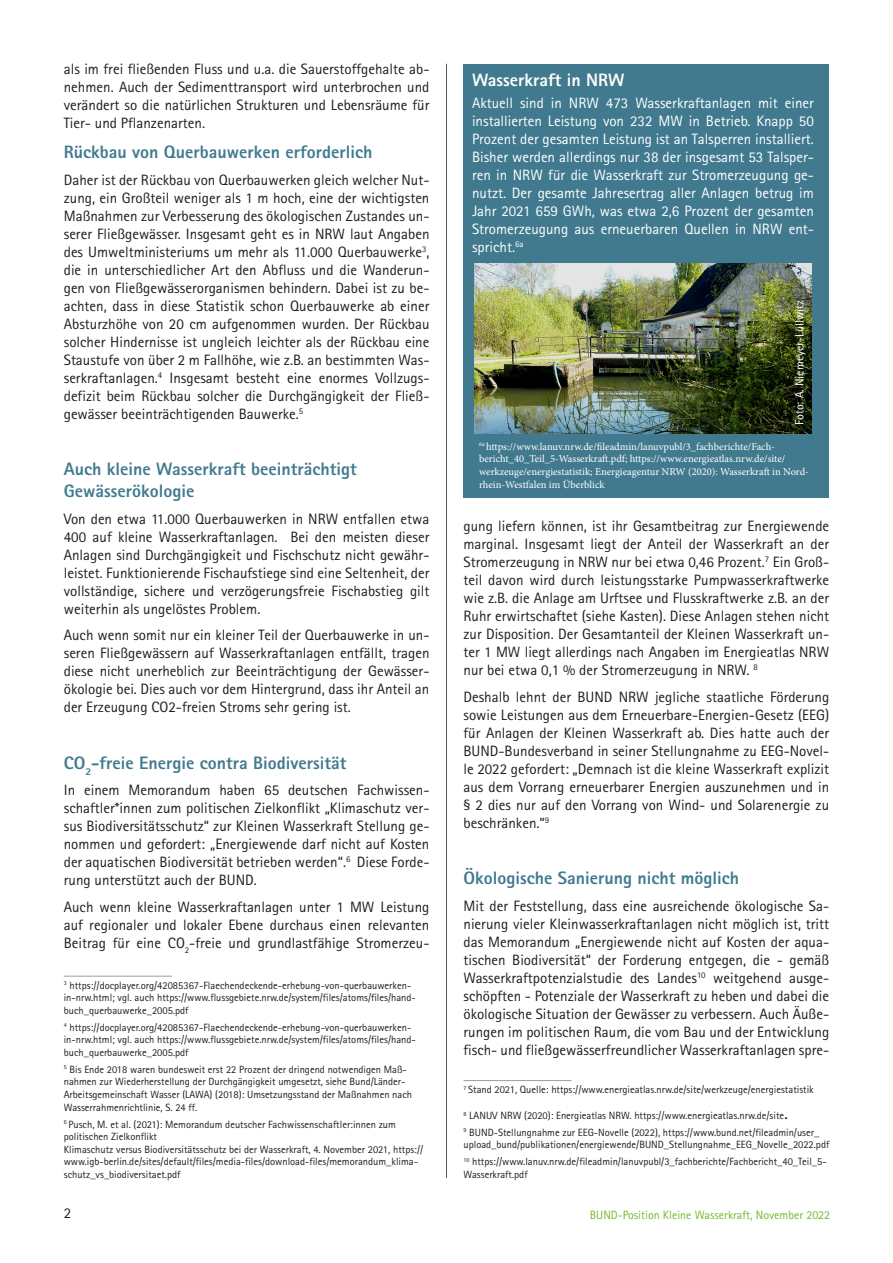
<style>
.page{position:relative;width:893px;height:1263px;background:#fff}
.page>*{position:absolute;margin:0;border:0;box-sizing:border-box;transform-origin:0 0}
.t1{font:800 18px/21.6px "Agfa Rotis Sans Serif";color:#417a8f}
.t2{font:800 18px "Agfa Rotis Sans Serif";color:#fff}
.t3{font:15px/18px "Agfa Rotis Sans Serif";color:#1d1d1b;text-align:justify}
.t4{font:15px/18px "Agfa Rotis Sans Serif";color:#fff;text-align:justify}
.t5{font:12px "Agfa Rotis Sans Serif";color:#76b82a}
.t6{font:12px "Agfa Rotis Sans Serif";color:#fff}
.t7{font:10.5px/12.6px "Agfa Rotis Sans Serif";color:#1d1d1b}
.t8{font:10.5px/12.6px "Minion Pro";color:#fff}
.s1{font-family:"Minion Pro";font-size:18px}
</style>
<div class="page">
<hr style="left:446px;top:64px;width:1px;height:1114px;background:#1d1d1b">
<div style="left:463px;top:64px;width:366px;height:433px;background:#417a8f"></div>
<img style="left:474px;top:264px;width:338px;height:170px">
<hr style="left:64px;top:976px;width:108px;height:1px;background:#9d9d9d">
<hr style="left:463px;top:1080px;width:108px;height:1px;background:#9d9d9d">
<p class="t3" style="left:64px;top:60px;width:367px">als im frei fließenden Fluss und u.a. die Sauerstoffgehalte ab&shy;nehmen. Auch der Sedimenttransport wird unterbrochen und verändert so die natürlichen Strukturen und Lebensräume für Tier- und Pflanzenarten.</p>
<p class="t1" style="left:64px;top:141px;width:310px">Rückbau von Querbauwerken erforderlich</p>
<p class="t3" style="left:64px;top:171px;width:367px">Daher ist der Rückbau von Querbauwerken gleich welcher Nut&shy;zung, ein Großteil weniger als 1 m hoch, eine der wichtigsten Maßnahmen zur Verbesserung des ökologischen Zustandes un&shy;serer Fließgewässer. Insgesamt geht es in NRW laut Angaben des Umweltministeriums um mehr als 11.000 Querbauwerke<sup>3</sup>, die in unterschiedlicher Art den Abfluss und die Wanderun&shy;gen von Fließgewässerorganismen behindern. Dabei ist zu be&shy;achten, dass in diese Statistik schon Querbauwerke ab einer Absturzhöhe von 20 cm aufgenommen wurden. Der Rückbau solcher Hindernisse ist ungleich leichter als der Rückbau eine Staustufe von über 2 m Fallhöhe, wie z.B. an bestimmten Was&shy;serkraftanlagen.<sup>4</sup> Insgesamt besteht eine enormes Vollzugs&shy;defizit beim Rückbau solcher die Durchgängigkeit der Fließ&shy;gewässer beeinträchtigenden Bauwerke.<sup>5</sup></p>
<p class="t1" style="left:64px;top:458px;width:294px">Auch kleine Wasserkraft beeinträchtigt<br>Gewässerökologie</p>
<p class="t3" style="left:64px;top:509px;width:367px">Von den etwa 11.000 Querbauwerken in NRW entfallen etwa 400 auf kleine Wasserkraftanlagen. Bei den meisten dieser Anlagen sind Durchgängigkeit und Fischschutz nicht gewähr&shy;leistet. Funktionierende Fischaufstiege sind eine Seltenheit, der vollständige, sichere und verzögerungsfreie Fischabstieg gilt weiterhin als ungelöstes Problem.</p>
<p class="t3" style="left:64px;top:626px;width:367px">Auch wenn somit nur ein kleiner Teil der Querbauwerke in un&shy;seren Fließgewässern auf Wasserkraftanlagen entfällt, tragen diese nicht unerheblich zur Beeinträchtigung der Gewässer&shy;ökologie bei. Dies auch vor dem Hintergrund, dass ihr Anteil an der Erzeugung CO2-freien Stroms sehr gering ist.</p>
<p class="t1" style="left:64px;top:751px;width:284px">CO<sub>2</sub>-freie Energie contra Biodiversität</p>
<p class="t3" style="left:64px;top:781px;width:367px">In einem Memorandum haben 65 deutschen Fachwissen&shy;schaftler*innen zum politischen Zielkonflikt „Klimaschutz ver&shy;sus Biodiversitätsschutz“ zur Kleinen Wasserkraft Stellung ge&shy;nommen und gefordert: „Energiewende darf nicht auf Kosten der aquatischen Biodiversität betrieben werden“.<sup>6</sup> Diese Forde&shy;rung unterstützt auch der BUND.</p>
<p class="t3" style="left:64px;top:897px;width:367px">Auch wenn kleine Wasserkraftanlagen unter 1 MW Leistung auf regionaler und lokaler Ebene durchaus einen relevanten Beitrag für eine CO<sub>2</sub>-freie und grundlastfähige Stromerzeu-</p>
<p class="t7" style="left:64px;top:979px;width:354px"><sup>3</sup> https://docplayer.org/42085367-Flaechendeckende-erhebung-von-querbauwerken&shy;in-nrw.html; vgl. auch https://www.flussgebiete.nrw.de/system/files/atoms/files/hand&shy;buch_querbauwerke_2005.pdf</p>
<p class="t7" style="left:64px;top:1021px;width:354px"><sup>4</sup> https://docplayer.org/42085367-Flaechendeckende-erhebung-von-querbauwerken&shy;in-nrw.html; vgl. auch https://www.flussgebiete.nrw.de/system/files/atoms/files/hand&shy;buch_querbauwerke_2005.pdf</p>
<p class="t7" style="left:64px;top:1063px;width:350px"><sup>5</sup> Bis Ende 2018 waren bundesweit erst 22 Prozent der dringend notwendigen Maß&shy;nahmen zur Wiederherstellung der Durchgängigkeit umgesetzt, siehe Bund/Länder-Arbeitsgemeinschaft Wasser (LAWA) (2018): Umsetzungsstand der Maßnahmen nach Wasserrahmenrichtlinie, S. 24 ff.</p>
<p class="t7" style="left:64px;top:1117px;width:334px"><sup>6</sup> Pusch, M. et al. (2021): Memorandum deutscher Fachwissenschaftler:innen zum politischen Zielkonflikt</p>
<p class="t7" style="left:64px;top:1143px;width:361px">Klimaschutz versus Biodiversitätsschutz bei der Wasserkraft, 4. November 2021, https:// www.igb-berlin.de/sites/default/files/media-files/download-files/memorandum_klima&shy;schutz_vs_biodiversitaet.pdf</p>
<p class="t2" style="left:472px;top:68px;width:154px">Wasserkraft in NRW</p>
<p class="t4" style="left:472px;top:94px;width:343px">Aktuell sind in NRW 473 Wasserkraftanlagen mit einer installierten Leistung von 232 MW in Betrieb. Knapp 50<br>Prozent der gesamten Leistung ist an Talsperren installiert.<br>Bisher werden allerdings nur 38 der insgesamt 53 Talsper&shy;ren in NRW für die Wasserkraft zur Stromerzeugung ge&shy;nutzt. Der gesamte Jahresertrag aller Anlagen betrug im Jahr 2021 659 GWh, was etwa 2,6 Prozent der gesamten Stromerzeugung aus erneuerbaren Quellen in NRW ent&shy;spricht.<sup>6a</sup></p>
<p class="t6" style="left:792px;top:425px;width:126px;rotate:-90deg">Foto: A. Niemeyer-Lüllwitz</p>
<p class="t8" style="left:479px;top:440px;width:331px"><sup>6a</sup> https://www.lanuv.nrw.de/fileadmin/lanuvpubl/3_fachberichte/Fach&shy;bericht_40_Teil_5-Wasserkraft.pdf; https://www.energieatlas.nrw.de/site/ werkzeuge/energiestatistik; Energieagentur NRW (2020): Wasserkraft in Nord&shy;rhein-Westfalen im Überblick</p>
<p class="t3" style="left:463px;top:517px;width:367px">gung liefern können, ist ihr Gesamtbeitrag zur Energiewende marginal. Insgesamt liegt der Anteil der Wasserkraft an der Stromerzeugung in NRW nur bei etwa 0,46 Prozent.<sup>7</sup> Ein Groß&shy;teil davon wird durch leistungsstarke Pumpwasserkraftwerke wie z.B. die Anlage am Urftsee und Flusskraftwerke z.B. an der Ruhr erwirtschaftet (siehe Kasten). Diese Anlagen stehen nicht zur Disposition. Der Gesamtanteil der Kleinen Wasserkraft un&shy;ter 1 MW liegt allerdings nach Angaben im Energieatlas NRW nur bei etwa 0,1 % der Stromerzeugung in NRW. <sup>8</sup></p>
<p class="t3" style="left:463px;top:688px;width:367px">Deshalb lehnt der BUND NRW jegliche staatliche Förderung sowie Leistungen aus dem Erneuerbare-Energien-Gesetz (EEG) für Anlagen der Kleinen Wasserkraft ab. Dies hatte auch der BUND-Bundesverband in seiner Stellungnahme zu EEG-Novel&shy;le 2022 gefordert: „Demnach ist die kleine Wasserkraft explizit aus dem Vorrang erneuerbarer Energien auszunehmen und in § 2 dies nur auf den Vorrang von Wind- und Solarenergie zu beschränken.“<sup>9</sup></p>
<p class="t1" style="left:463px;top:867px;width:277px">Ökologische Sanierung nicht möglich</p>
<p class="t3" style="left:463px;top:897px;width:367px">Mit der Feststellung, dass eine ausreichende ökologische Sa&shy;nierung vieler Kleinwasserkraftanlagen nicht möglich ist, tritt das Memorandum „Energiewende nicht auf Kosten der aqua&shy;tischen Biodiversität“ der Forderung entgegen, die - gemäß Wasserkraftpotenzialstudie des Landes<sup>10</sup> weitgehend ausge&shy;schöpften - Potenziale der Wasserkraft zu heben und dabei die ökologische Situation der Gewässer zu verbessern. Auch Äuße&shy;rungen im politischen Raum, die vom Bau und der Entwicklung fisch- und fließgewässerfreundlicher Wasserkraftanlagen spre-</p>
<p class="t7" style="left:463px;top:1083px;width:352px"><sup>7</sup> Stand 2021, Quelle: https://www.energieatlas.nrw.de/site/werkzeuge/energiestatistik</p>
<p class="t7" style="left:463px;top:1109px;width:326px"><sup>8</sup> LANUV NRW (2020): Energieatlas NRW. https://www.energieatlas.nrw.de/site<span class="s1">.</span></p>
<p class="t7" style="left:463px;top:1126px;width:367px"><sup>9</sup> BUND-Stellungnahme zur EEG-Novelle (2022), https://www.bund.net/fileadmin/user_ upload_bund/publikationen/energiewende/BUND_Stellungnahme_EEG_Novelle_2022.pdf</p>
<p class="t7" style="left:463px;top:1155px;width:365px"><sup>10</sup> https://www.lanuv.nrw.de/fileadmin/lanuvpubl/3_fachberichte/Fachbericht_40_Teil_5-<br>Wasserkraft.pdf</p>
<p class="t3" style="left:64px;top:1204px;width:9px">2</p>
<p class="t5" style="left:590px;top:1208px;width:242px">BUND-Position Kleine Wasserkraft, November 2022</p>
</div>
